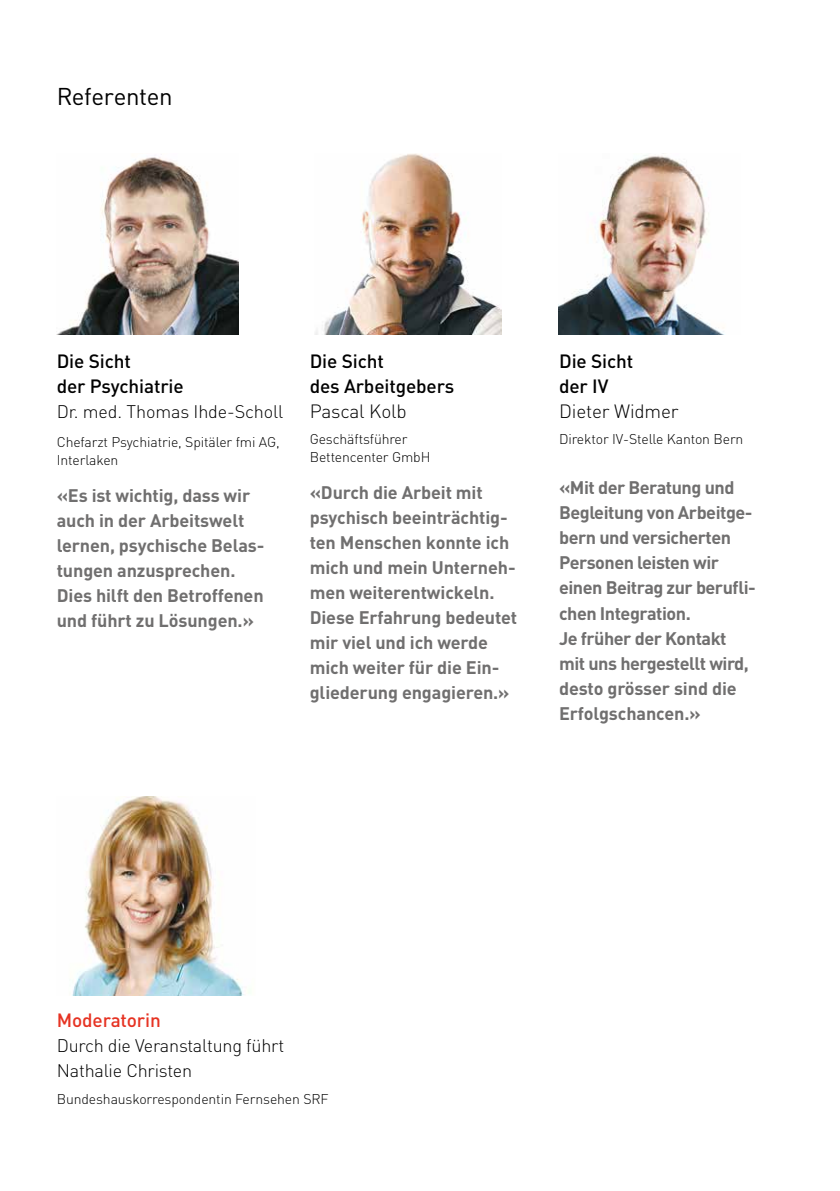
<style>
.page{position:relative;width:840px;height:1191px;background:#fff}
.page>*{position:absolute;margin:0;border:0;box-sizing:border-box;transform-origin:0 0}
.t1{font:24px "DIN";letter-spacing:-.015em;color:#000}
.t2{font:500 19px/25px "DIN";letter-spacing:-.005em;color:#000}
.t3{font:300 19px "DIN";letter-spacing:-.01em;color:#000}
.t4{font:500 19px "DIN";letter-spacing:-.005em;color:#e63323}
.t5{font:700 18px/25px "DIN";letter-spacing:-.005em;color:#706f6f}
.t6{font:700 18px/25px "DIN";letter-spacing:-.025em;color:#706f6f}
.t7{font:300 18px/25px "DIN";letter-spacing:-.015em;color:#000}
.t8{font:300 14px/18px "DIN";letter-spacing:-.01em;color:#000}
</style>
<div class="page">
<img style="left:57px;top:157px;width:181px;height:177px">
<img style="left:315px;top:153px;width:186px;height:181px">
<img style="left:558px;top:153px;width:166px;height:181px">
<img style="left:72px;top:797px;width:178px;height:198px">
<h1 class="t1" style="left:57px;top:81px;width:117px">Referenten</h1>
<p class="t2" style="left:57px;top:348px;width:128px">Die Sicht<br>der Psychiatrie</p>
<p class="t7" style="left:57px;top:399px;width:228px">Dr. med. Thomas Ihde-Scholl</p>
<p class="t8" style="left:57px;top:433px;width:224px">Chefarzt Psychiatrie, Spitäler fmi AG,<br>Interlaken</p>
<p class="t5" style="left:57px;top:482px;width:209px">«Es ist wichtig, dass wir auch in der Arbeitswelt lernen, psychische Belas&shy;tungen anzusprechen.<br>Dies hilft den Betroffenen und führt zu Lösungen.»</p>
<p class="t2" style="left:309px;top:348px;width:146px">Die Sicht<br>des Arbeitgebers</p>
<p class="t3" style="left:309px;top:399px;width:98px">Pascal Kolb</p>
<p class="t8" style="left:309px;top:430px;width:122px">Geschäftsführer<br>Bettencenter GmbH</p>
<p class="t5" style="left:309px;top:479px;width:209px">«Durch die Arbeit mit psychisch beeinträchtig&shy;ten Menschen konnte ich mich und mein Unterneh&shy;men weiterentwickeln.<br>Diese Erfahrung bedeutet mir viel und ich werde mich weiter für die Ein&shy;gliederung engagieren.»</p>
<p class="t2" style="left:559px;top:348px;width:76px">Die Sicht der IV</p>
<p class="t3" style="left:559px;top:399px;width:121px">Dieter Widmer</p>
<p class="t8" style="left:559px;top:430px;width:186px">Direktor IV-Stelle Kanton Bern</p>
<p class="t6" style="left:559px;top:474px;width:198px">«Mit der Beratung und<br>Begleitung von Arbeitge&shy;bern und versicherten<br>Personen leisten wir einen Beitrag zur berufli&shy;chen Integration.<br>Je früher der Kontakt mit uns hergestellt wird, desto grösser sind die<br>Erfolgschancen.»</p>
<p class="t4" style="left:57px;top:1008px;width:106px">Moderatorin</p>
<p class="t7" style="left:57px;top:1033px;width:229px">Durch die Veranstaltung führt<br>Nathalie Christen</p>
<p class="t8" style="left:57px;top:1089px;width:273px">Bundeshauskorrespondentin Fernsehen SRF</p>
</div>
